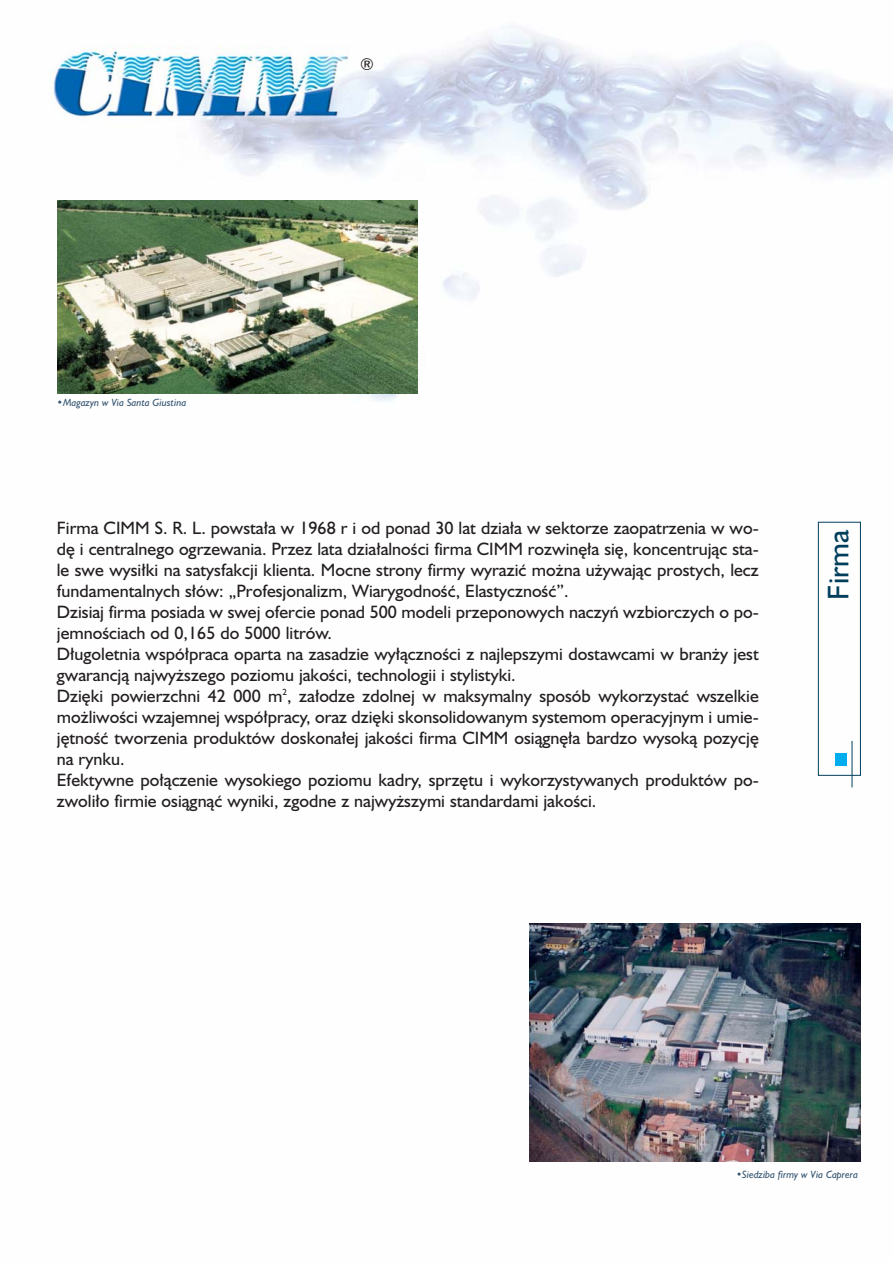
<style>
.page{position:relative;width:893px;height:1262px;background:#fff}
.page>*{position:absolute;margin:0;border:0;box-sizing:border-box;transform-origin:0 0}
.t1{font:30px "Humanist 521 PL";color:#003e5c}
.t2{font:18px/21px "Humanist 521 PL";color:#231f20}
.t3{font:16.5px "Humanist 521 PL";color:#231f20}
.t4{font:italic 10.5px "Humanist 521 PL";color:#365671}
</style>
<div class="page">
<img style="left:52px;top:26px;width:840px;height:1136px">
<div style="left:818px;top:522px;width:42px;height:253px;border:1px solid #003e5c"></div>
<hr style="left:851px;top:741px;width:1px;height:46px;background:#003e5c">
<div style="left:835px;top:753px;width:12px;height:13px;background:#00aeef"></div>
<img style="left:530px;top:923px;width:330px;height:238px">
<img style="left:58px;top:200px;width:360px;height:193px">
<p class="t3" style="left:360px;top:59px;width:15px">®</p>
<p class="t4" style="left:57px;top:398px;width:131px">•Magazyn w Via Santa Giustina</p>
<p class="t2" style="left:57px;top:519px;width:703px">Firma CIMM S. R. L. powsta∏a w 1968 r i od ponad 30 lat dzia∏a w sektorze zaopatrzenia w wo&shy;d´ i centralnego ogrzewania. Przez lata dzia∏alnoÊci firma CIMM rozwin´∏a si´, koncentrujàc sta&shy;le swe wysi∏ki na satysfakcji klienta. Mocne strony firmy wyraziç mo˝na u˝ywajàc prostych, lecz fundamentalnych s∏ów: „Profesjonalizm, WiarygodnoÊç, ElastycznoÊç”.<br>Dzisiaj firma posiada w swej ofercie ponad 500 modeli przeponowych naczyƒ wzbiorczych o po&shy;jemnoÊciach od 0,165 do 5000 litrów.<br>D∏ugoletnia wspó∏praca oparta na zasadzie wy∏àcznoÊci z najlepszymi dostawcami w bran˝y jest gwarancjà najwy˝szego poziomu jakoÊci, technologii i stylistyki.<br>Dzi´ki powierzchni 42 000 m<sup>2</sup>, za∏odze zdolnej w maksymalny sposób wykorzystaç wszelkie mo˝liwoÊci wzajemnej wspó∏pracy, oraz dzi´ki skonsolidowanym systemom operacyjnym i umie&shy;j´tnoÊç tworzenia produktów doskona∏ej jakoÊci firma CIMM osiàgn´∏a bardzo wysokà pozycj´ na rynku.<br>Efektywne po∏àczenie wysokiego poziomu kadry, sprz´tu i wykorzystywanych produktów po&shy;zwoli∏o firmie osiàgnàç wyniki, zgodne z najwy˝szymi standardami jakoÊci.</p>
<h1 class="t1" style="left:827px;top:599px;width:71px;rotate:-90deg">Firma</h1>
<p class="t4" style="left:736px;top:1170px;width:123px">•Siedziba firmy w Via Caprera</p>
</div>
